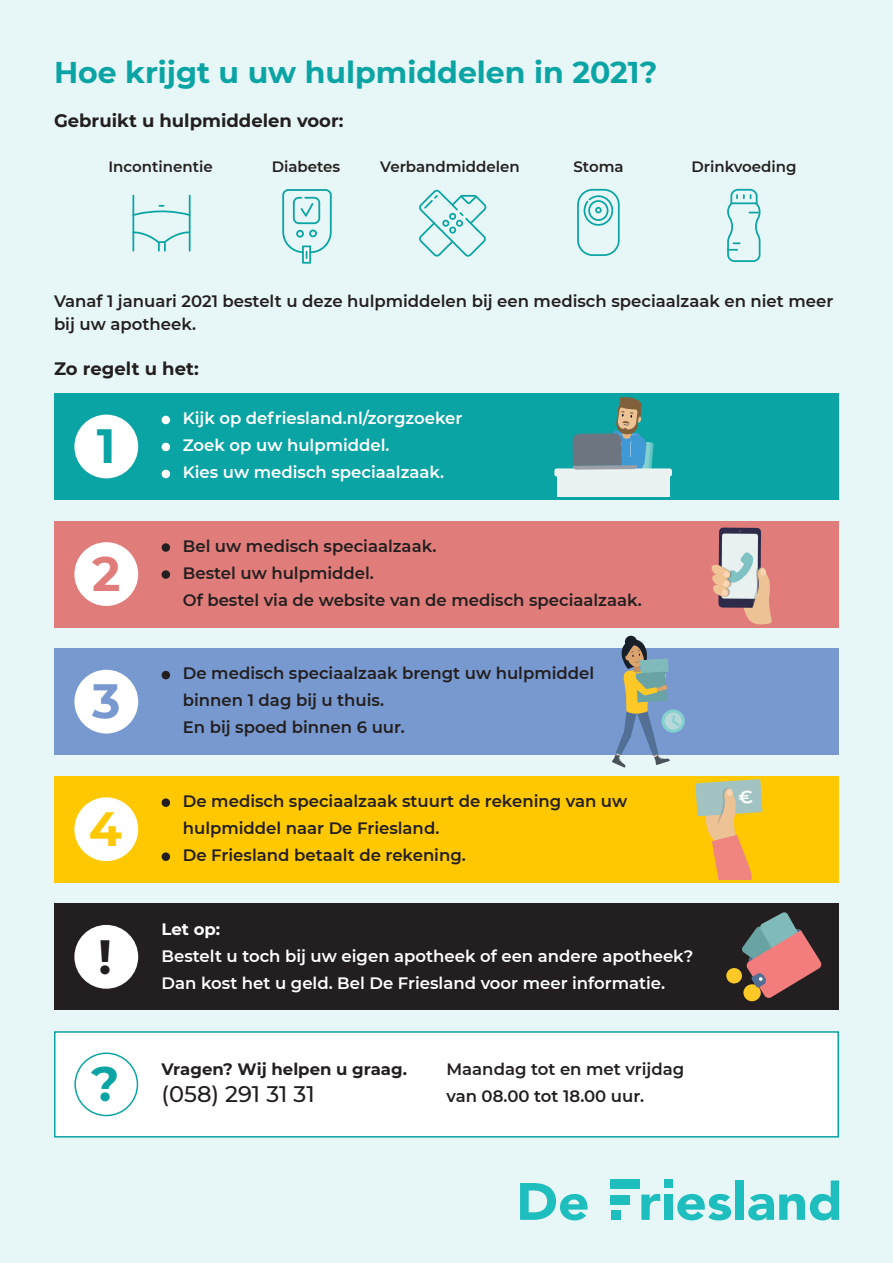
<style>
.page{position:relative;width:893px;height:1263px;background:#e7f6f6}
.page>*{position:absolute;margin:0;border:0;box-sizing:border-box;transform-origin:0 0}
.t1{font:700 48px "Montserrat";color:#0ba4a4}
.t2{font:700 48px "Montserrat";color:#e07d7a}
.t3{font:700 48px "Montserrat";color:#7899cf}
.t4{font:700 48px "Montserrat";color:#ffc800}
.t5{font:700 48px "Montserrat";color:#231f20}
.t6{font:700 30px "Montserrat";color:#0ba4a4}
.t7{font:500 22.5px "Montserrat";color:#231f20}
.t8{font:700 18px "Montserrat";color:#231f20}
.t9{font:600 16.5px/27px "Montserrat";color:#231f20}
.t10{font:600 16.5px/27px "Montserrat";color:#fff}
.t11{font:700 16.5px "Montserrat";color:#231f20}
.t12{font:700 16.5px "Montserrat";color:#fff}
.t13{font:600 15px "Montserrat";color:#231f20}
</style>
<div class="page">
<div style="left:54px;top:393px;width:785px;height:107px;background:#0ba4a4"></div>
<div style="left:54px;top:521px;width:785px;height:106px;background:#e07d7a"></div>
<div style="left:54px;top:648px;width:785px;height:107px;background:#7899cf"></div>
<div style="left:54px;top:776px;width:785px;height:106px;background:#ffc800"></div>
<div style="left:54px;top:904px;width:785px;height:106px;background:#231f20"></div>
<div style="left:54px;top:1031px;width:785px;height:106px;background:#fff;border:2px solid #0ba4a4"></div>
<div style="left:162px;top:416px;width:8px;height:8px;background:#fff;border-radius:50%"></div>
<div style="left:162px;top:443px;width:8px;height:8px;background:#fff;border-radius:50%"></div>
<div style="left:162px;top:470px;width:8px;height:8px;background:#fff;border-radius:50%"></div>
<div style="left:162px;top:543px;width:8px;height:9px;background:#231f20;border-radius:50%"></div>
<div style="left:162px;top:570px;width:8px;height:9px;background:#231f20;border-radius:50%"></div>
<div style="left:162px;top:671px;width:8px;height:8px;background:#231f20;border-radius:50%"></div>
<div style="left:162px;top:798px;width:8px;height:9px;background:#231f20;border-radius:50%"></div>
<div style="left:162px;top:852px;width:8px;height:9px;background:#231f20;border-radius:50%"></div>
<svg style="left:419px;top:190px;width:67px;height:67px"></svg>
<hr style="left:132px;top:195px;width:2px;height:57px;background:#0ba4a4">
<hr style="left:189px;top:195px;width:2px;height:57px;background:#0ba4a4">
<svg style="left:132px;top:231px;width:58px;height:21px"></svg>
<svg style="left:132px;top:205px;width:59px;height:11px"></svg>
<svg style="left:282px;top:189px;width:50px;height:75px"></svg>
<svg style="left:727px;top:189px;width:33px;height:73px"></svg>
<svg style="left:577px;top:189px;width:43px;height:67px"></svg>
<svg style="left:520px;top:1183px;width:67px;height:37px"></svg>
<svg style="left:641px;top:1194px;width:19px;height:26px"></svg>
<div style="left:664px;top:1194px;width:8px;height:26px;background:#1ebebe"></div>
<svg style="left:677px;top:1194px;width:54px;height:26px"></svg>
<div style="left:735px;top:1180px;width:9px;height:40px;background:#1ebebe"></div>
<svg style="left:748px;top:1180px;width:91px;height:40px"></svg>
<div style="left:611px;top:1179px;width:29px;height:9px;background:#1ebebe"></div>
<div style="left:611px;top:1210px;width:9px;height:10px;background:#1ebebe"></div>
<div style="left:611px;top:1195px;width:19px;height:9px;background:#1ebebe"></div>
<div style="left:664px;top:1179px;width:9px;height:8px;background:#1ebebe"></div>
<div style="left:74px;top:415px;width:64px;height:63px;background:#fff;border-radius:50%"></div>
<div style="left:74px;top:542px;width:64px;height:64px;background:#fff;border-radius:50%"></div>
<div style="left:74px;top:670px;width:64px;height:63px;background:#fff;border-radius:50%"></div>
<div style="left:74px;top:797px;width:64px;height:64px;background:#fff;border-radius:50%"></div>
<div style="left:74px;top:925px;width:64px;height:64px;background:#fff;border-radius:50%"></div>
<div style="left:74px;top:1052px;width:64px;height:64px;border:2px solid #0ba4a4;border-radius:50%"></div>
<div style="left:557px;top:469px;width:113px;height:27px;background:#ebf2f2"></div>
<div style="left:554px;top:468px;width:118px;height:8px;background:#ebf2f2;border-radius:2px"></div>
<svg style="left:573px;top:396px;width:80px;height:74px"></svg>
<svg style="left:711px;top:528px;width:61px;height:97px"></svg>
<svg style="left:612px;top:635px;width:73px;height:133px"></svg>
<svg style="left:726px;top:912px;width:96px;height:90px"></svg>
<svg style="left:695px;top:779px;width:67px;height:100px"></svg>
<p class="t6" style="left:54px;top:51px;width:605px">Hoe krijgt u uw hulpmiddelen in 2021?</p>
<p class="t8" style="left:54px;top:108px;width:291px">Gebruikt u hulpmiddelen voor:</p>
<p class="t13" style="left:108px;top:156px;width:106px">Incontinentie</p>
<p class="t13" style="left:272px;top:156px;width:70px">Diabetes</p>
<p class="t13" style="left:380px;top:156px;width:141px">Verbandmiddelen</p>
<p class="t13" style="left:573px;top:156px;width:52px">Stoma</p>
<p class="t13" style="left:691px;top:156px;width:107px">Drinkvoeding</p>
<p class="t9" style="left:54px;top:289px;width:781px;line-height:22.5px">Vanaf 1 januari 2021 bestelt u deze hulpmiddelen bij een medisch speciaalzaak en niet meer bij uw apotheek.</p>
<p class="t8" style="left:54px;top:355px;width:146px">Zo regelt u het:</p>
<p class="t10" style="left:183px;top:404px;width:281px">Kijk op defriesland.nl/zorgzoeker</p>
<p class="t10" style="left:183px;top:431px;width:208px">Zoek op uw hulpmiddel.</p>
<p class="t10" style="left:183px;top:458px;width:263px">Kies uw medisch speciaalzaak.</p>
<p class="t1" style="left:97px;top:412px;width:20px">1</p>
<p class="t2" style="left:92px;top:539px;width:30px">2</p>
<p class="t3" style="left:92px;top:667px;width:30px">3</p>
<p class="t4" style="left:89px;top:794px;width:35px">4</p>
<p class="t5" style="left:98px;top:922px;width:15px">!</p>
<p class="t9" style="left:183px;top:532px;width:255px">Bel uw medisch speciaalzaak.</p>
<p class="t9" style="left:183px;top:559px;width:193px">Bestel uw hulpmiddel.</p>
<p class="t9" style="left:183px;top:586px;width:460px">Of bestel via de website van de medisch speciaalzaak.</p>
<p class="t9" style="left:183px;top:659px;width:413px">De medisch speciaalzaak brengt uw hulpmiddel binnen 1 dag bij u thuis.</p>
<p class="t9" style="left:183px;top:713px;width:224px">En bij spoed binnen 6 uur.</p>
<p class="t9" style="left:183px;top:787px;width:446px">De medisch speciaalzaak stuurt de rekening van uw hulpmiddel naar De Friesland.</p>
<p class="t9" style="left:183px;top:841px;width:285px">De Friesland betaalt de rekening.</p>
<p class="t12" style="left:162px;top:917px;width:60px">Let op:</p>
<p class="t10" style="left:162px;top:941px;width:533px">Bestelt u toch bij uw eigen apotheek of een andere apotheek?<br>Dan kost het u geld. Bel De Friesland voor meer informatie.</p>
<p class="t11" style="left:162px;top:1057px;width:247px">Vragen? Wij helpen u graag.</p>
<p class="t7" style="left:162px;top:1078px;width:155px">(058) 291 31 31</p>
<p class="t1" style="left:91px;top:1049px;width:30px">?</p>
<p class="t9" style="left:446px;top:1055px;width:239px">Maandag tot en met vrijdag</p>
<p class="t9" style="left:446px;top:1082px;width:199px">van 08.00 tot 18.00 uur.</p>
</div>
